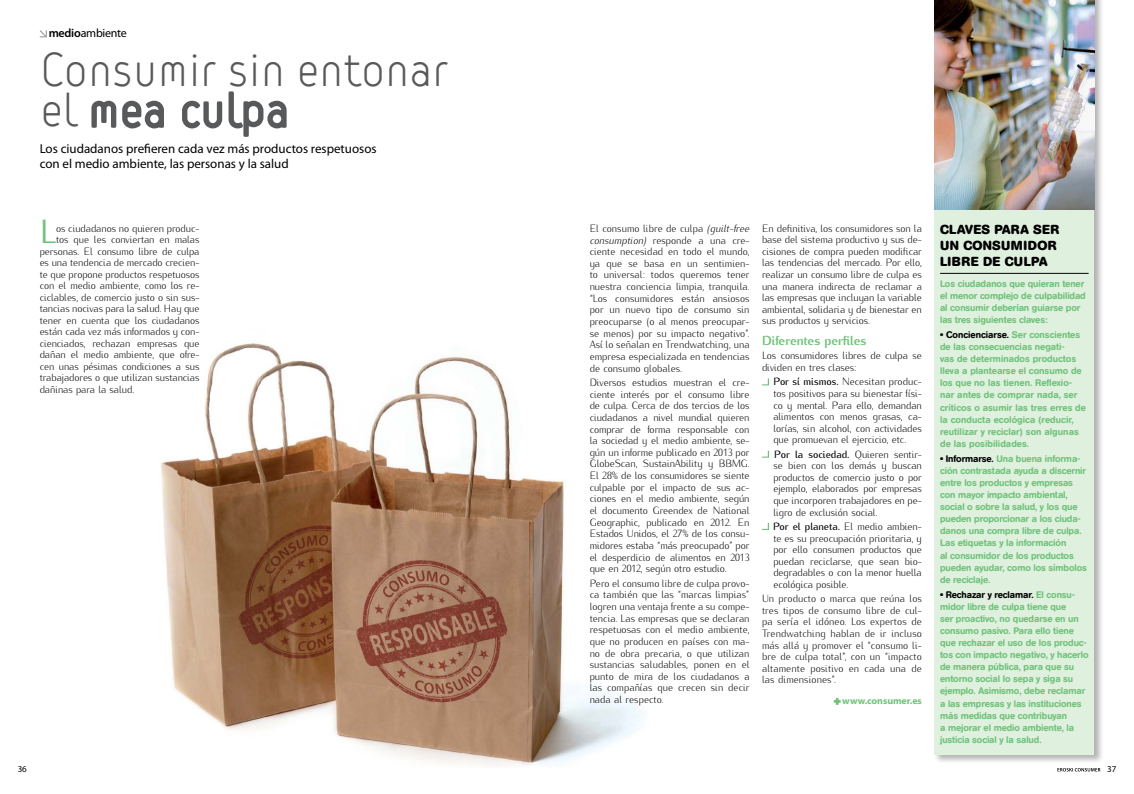
<style>
.page{position:relative;width:1134px;height:794px;background:#fff}
.page>*{position:absolute;margin:0;border:0;box-sizing:border-box;transform-origin:0 0}
.t1{font:46px "VSV Melon Light";letter-spacing:-.02em;color:#58595b}
.t2{font:33.3px "Kurier";color:#70c27a;scale:.96 1}
.t3{font:13px/15px "Myriad Pro";color:#000}
.t4{font:700 13px/16.1px "AG Book Rounded";letter-spacing:.02em;color:#000}
.t5{font:800 13px "Kurier";letter-spacing:-.005em;color:#70c27a;scale:.96 1}
.t6{font:12px "Myriad Pro";letter-spacing:-.02em;color:#000}
.t7{font:300 10.5px/11.6px "Kurier";letter-spacing:-.01em;color:#000;text-align:justify;scale:.96 1}
.t8{font:700 9.6px "Myriad Pro";letter-spacing:-.01em;color:#70c27a;scale:1.04 1}
.t9{font:500 9.5px/12.1px "AG Book Rounded";letter-spacing:-.01em;color:#70c27a}
.t10{font:9px "Myriad Pro";color:#000}
.s1{font-weight:600}
.s2{font-style:italic}
.s3{font-weight:500}
.s4{color:#000}
</style>
<div class="page">
<img style="left:161px;top:343px;width:483px;height:424px">
<div style="left:933px;top:0;width:171px;height:764px;background:#000;opacity:.3"></div>
<div style="left:934px;top:0;width:160px;height:754px;background:#e0f0df"></div>
<hr style="left:940px;top:273px;width:149px;height:1px;background:#000">
<img style="left:934px;top:0;width:160px;height:210px">
<svg style="left:40px;top:30px;width:7px;height:7px"></svg>
<svg style="left:91px;top:100px;width:73px;height:29px"></svg>
<svg style="left:182px;top:91px;width:105px;height:46px"></svg>
<svg style="left:762px;top:378px;width:7px;height:7px"></svg>
<svg style="left:762px;top:451px;width:7px;height:7px"></svg>
<svg style="left:762px;top:523px;width:7px;height:7px"></svg>
<svg style="left:833px;top:698px;width:8px;height:7px"></svg>
<svg style="left:1057px;top:768px;width:43px;height:3px"></svg>
<p class="t6" style="left:49px;top:27px;width:80px"><span class="s1">medio</span>ambiente</p>
<h1 class="t1" style="left:40px;top:42px;width:410px">Consumir sin entonar</h1>
<p class="t3" style="left:40px;top:141px;width:338px">Los ciudadanos prefieren cada vez más productos respetuosos con el medio ambiente, las personas y la salud</p>
<h2 class="t2" style="left:40px;top:206px;width:19px">L</h2>
<p class="t7" style="left:56px;top:221px;width:151px">os ciudadanos no quieren produc-</p>
<p class="t7" style="left:56px;top:233px;width:151px">tos que les conviertan en malas</p>
<p class="t7" style="left:40px;top:244px;width:168px">personas. El consumo libre de culpa</p>
<p class="t7" style="left:40px;top:256px;width:168px">es una tendencia de mercado crecien-</p>
<p class="t7" style="left:40px;top:267px;width:168px">te que propone productos respetuosos</p>
<p class="t7" style="left:40px;top:279px;width:168px">con el medio ambiente, como los re-</p>
<p class="t7" style="left:40px;top:290px;width:168px">ciclables, de comercio justo o sin sus-</p>
<p class="t7" style="left:40px;top:302px;width:168px">tancias nocivas para la salud. Hay que</p>
<p class="t7" style="left:40px;top:313px;width:168px">tener en cuenta que los ciudadanos</p>
<p class="t7" style="left:40px;top:325px;width:168px">están cada vez más informados y con-</p>
<p class="t7" style="left:40px;top:336px;width:168px">cienciados, rechazan empresas que</p>
<p class="t7" style="left:40px;top:348px;width:168px">dañan el medio ambiente, que ofre-</p>
<p class="t7" style="left:40px;top:359px;width:168px">cen unas pésimas condiciones a sus</p>
<p class="t7" style="left:40px;top:371px;width:168px">trabajadores o que utilizan sustancias</p>
<p class="t7" style="left:40px;top:382px;width:100px">dañinas para la salud.</p>
<p class="t7" style="left:590px;top:221px;width:168px">El consumo libre de culpa <span class="s2">(guilt-free consumption)</span> responde a una cre&shy;ciente necesidad en todo el mundo, ya que se basa en un sentimien&shy;to universal: todos queremos tener nuestra conciencia limpia, tranquila. “Los consumidores están ansiosos por un nuevo tipo de consumo sin preocuparse (o al menos preocupar&shy;se menos) por su impacto negativo”.<br>Así lo señalan en Trendwatching, una empresa especializada en tendencias de consumo globales.</p>
<p class="t7" style="left:590px;top:376px;width:168px">Diversos estudios muestran el cre&shy;ciente interés por el consumo libre de culpa. Cerca de dos tercios de los ciudadanos a nivel mundial quieren comprar de forma responsable con la sociedad y el medio ambiente, se&shy;gún un informe publicado en 2013 por GlobeScan, SustainAbility y BBMG.<br>El 28% de los consumidores se siente culpable por el impacto de sus ac&shy;ciones en el medio ambiente, según el documento Greendex de National Geographic, publicado en 2012. En Estados Unidos, el 27% de los consu&shy;midores estaba “más preocupado” por el desperdicio de alimentos en 2013 que en 2012, según otro estudio.</p>
<p class="t7" style="left:590px;top:576px;width:168px">Pero el consumo libre de culpa provo&shy;ca también que las “marcas limpias” logren una ventaja frente a su compe&shy;tencia. Las empresas que se declaran respetuosas con el medio ambiente, que no producen en países con ma&shy;no de obra precaria, o que utilizan sustancias saludables, ponen en el punto de mira de los ciudadanos a las compañías que crecen sin decir nada al respecto.</p>
<p class="t7" style="left:762px;top:221px;width:168px">En definitiva, los consumidores son la base del sistema productivo y sus de&shy;cisiones de compra pueden modificar las tendencias del mercado. Por ello, realizar un consumo libre de culpa es una manera indirecta de reclamar a las empresas que incluyan la variable ambiental, solidaria y de bienestar en sus productos y servicios.</p>
<p class="t5" style="left:762px;top:331px;width:110px">Diferentes perfiles</p>
<p class="t7" style="left:762px;top:349px;width:168px">Los consumidores libres de culpa se dividen en tres clases:</p>
<p class="t7" style="left:773px;top:375px;width:156px"><span class="s3">Por sí mismos.</span> Necesitan produc&shy;tos positivos para su bienestar físi&shy;co y mental. Para ello, demandan alimentos con menos grasas, ca&shy;lorías, sin alcohol, con actividades que promuevan el ejercicio, etc.</p>
<p class="t7" style="left:773px;top:447px;width:156px"><span class="s3">Por la sociedad.</span> Quieren sentir&shy;se bien con los demás y buscan productos de comercio justo o por ejemplo, elaborados por empresas que incorporen trabajadores en pe&shy;ligro de exclusión social.</p>
<p class="t7" style="left:773px;top:519px;width:156px"><span class="s3">Por el planeta.</span> El medio ambien&shy;te es su preocupación prioritaria, y por ello consumen productos que puedan reciclarse, que sean bio&shy;degradables o con la menor huella ecológica posible.</p>
<p class="t7" style="left:762px;top:592px;width:168px">Un producto o marca que reúna los tres tipos de consumo libre de cul&shy;pa sería el idóneo. Los expertos de Trendwatching hablan de ir incluso más allá y promover el “consumo li&shy;bre de culpa total”, con un “impacto altamente positivo en cada una de las dimensiones”.</p>
<p class="t8" style="left:842px;top:695px;width:78px">www.consumer.es</p>
<p class="t4" style="left:940px;top:222px;width:121px">CLAVES PARA SER<br>UN CONSUMIDOR<br>LIBRE DE CULPA</p>
<p class="t9" style="left:940px;top:277px;width:147px">Los ciudadanos que quieran tener el menor complejo de culpabilidad al consumir deberían guiarse por las tres siguientes claves:</p>
<p class="t9" style="left:940px;top:329px;width:147px"><span class="s4">• Concienciarse.</span> Ser conscientes de las consecuencias negati-<br>vas de determinados productos lleva a plantearse el consumo de los que no las tienen. Reflexio&shy;nar antes de comprar nada, ser críticos o asumir las tres erres de la conducta ecológica (reducir, reutilizar y reciclar) son algunas de las posibilidades.</p>
<p class="t9" style="left:940px;top:452px;width:148px"><span class="s4">• Informarse.</span> Una buena informa&shy;ción contrastada ayuda a discernir entre los productos y empresas con mayor impacto ambiental, social o sobre la salud, y los que pueden proporcionar a los ciuda&shy;danos una compra libre de culpa.<br>Las etiquetas y la información<br>al consumidor de los productos pueden ayudar, como los símbolos de reciclaje.</p>
<p class="t9" style="left:940px;top:588px;width:150px"><span class="s4">• Rechazar y reclamar.</span> El consu&shy;midor libre de culpa tiene que<br>ser proactivo, no quedarse en un consumo pasivo. Para ello tiene que rechazar el uso de los produc&shy;tos con impacto negativo, y hacerlo de manera pública, para que su entorno social lo sepa y siga su ejemplo. Asimismo, debe reclamar a las empresas y las instituciones más medidas que contribuyan<br>a mejorar el medio ambiente, la justicia social y la salud.</p>
<p class="t10" style="left:18px;top:763px;width:11px">36</p>
<p class="t10" style="left:1107px;top:763px;width:11px">37</p>
</div>
